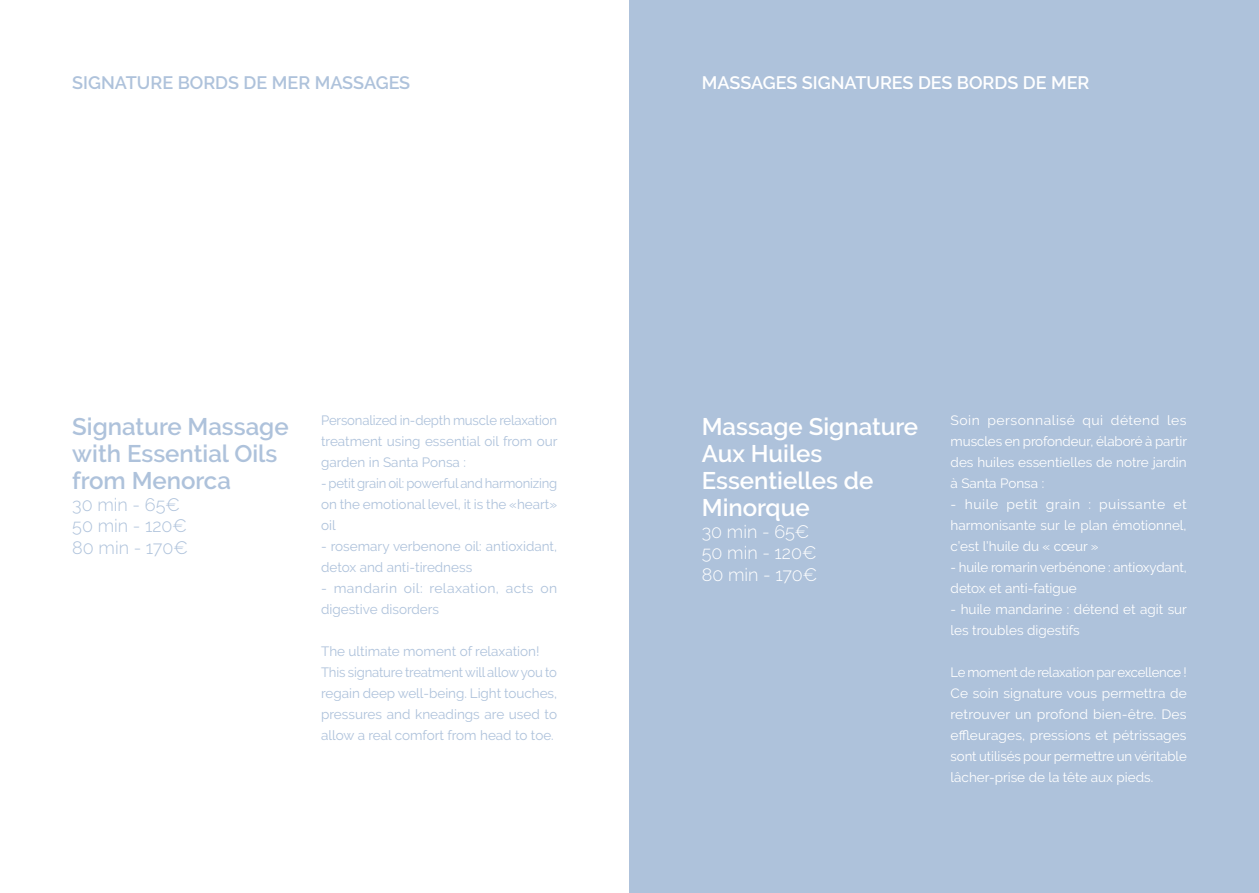
<style>
.page{position:relative;width:1259px;height:893px;background:#fff}
.page>*{position:absolute;margin:0;border:0;box-sizing:border-box;transform-origin:0 0}
.Style_de_paragraphe{font:600 24px/27px "Raleway";color:#fff}
.Style_de_paragraphe-2{font:600 24px/27px "Raleway";color:#aec2db}
.Style_de_paragraphe-3{font:600 18px "Raleway";color:#fff}
.Style_de_paragraphe-4{font:300 18px "Raleway";color:#aec2db}
.Style_de_paragraphe-5{font:300 18px "Raleway";color:#fff}
.Style_de_paragraphe-6{font:600 18px "Raleway";color:#aec2db}
.Style_de_paragraphe-7{font:13.5px/21px "Raleway";color:#fff;text-align:justify}
.Style_de_paragraphe-8{font:13.5px/21px "Raleway";color:#aec2db;text-align:justify}
.Style_de_paragraphe-9{font:13.5px/21px "Raleway";letter-spacing:.025em;color:#aec2db}
</style>
<div class="page">
<div style="left:629px;top:0;width:630px;height:893px;background:#aec2db"></div>
<p class="Style_de_paragraphe-6" style="left:72px;top:73px;width:339px">SIGNATURE BORDS DE MER MASSAGES</p>
<p class="Style_de_paragraphe-2" style="left:72px;top:413px;width:218px">Signature Massage</p>
<p class="Style_de_paragraphe-2" style="left:72px;top:440px;width:206px">with Essential Oils from Menorca</p>
<p class="Style_de_paragraphe-4" style="left:72px;top:494px;width:109px">30 min - 65€</p>
<p class="Style_de_paragraphe-4" style="left:72px;top:516px;width:116px">50 min - 120€</p>
<p class="Style_de_paragraphe-4" style="left:72px;top:537px;width:117px">80 min - 170€</p>
<p class="Style_de_paragraphe-8" style="left:321px;top:410px;width:238px">Personalized in-depth muscle relaxation treatment using essential oil from our garden in Santa Ponsa :</p>
<p class="Style_de_paragraphe-8" style="left:321px;top:473px;width:238px">- petit grain oil: powerful and harmonizing on the emotional level, it is the «heart» oil</p>
<p class="Style_de_paragraphe-8" style="left:321px;top:536px;width:237px">- rosemary verbenone oil: antioxidant, detox and anti-tiredness</p>
<p class="Style_de_paragraphe-9" style="left:321px;top:578px;width:237px">- mandarin oil: relaxation, acts on digestive disorders</p>
<p class="Style_de_paragraphe-8" style="left:321px;top:641px;width:220px">The ultimate moment of relaxation!</p>
<p class="Style_de_paragraphe-8" style="left:321px;top:662px;width:238px">This signature treatment will allow you to regain deep well-being. Light touches, pressures and kneadings are used to allow a real comfort from head to toe.</p>
<p class="Style_de_paragraphe-3" style="left:702px;top:73px;width:389px">MASSAGES SIGNATURES DES BORDS DE MER</p>
<p class="Style_de_paragraphe" style="left:702px;top:413px;width:218px">Massage Signature<br>Aux Huiles<br>Essentielles de<br>Minorque</p>
<p class="Style_de_paragraphe-5" style="left:702px;top:521px;width:109px">30 min - 65€</p>
<p class="Style_de_paragraphe-5" style="left:702px;top:543px;width:116px">50 min - 120€</p>
<p class="Style_de_paragraphe-5" style="left:702px;top:564px;width:117px">80 min - 170€</p>
<p class="Style_de_paragraphe-7" style="left:950px;top:410px;width:238px">Soin personnalisé qui détend les muscles en profondeur, élaboré à partir des huiles essentielles de notre jardin à Santa Ponsa :</p>
<p class="Style_de_paragraphe-7" style="left:950px;top:494px;width:237px">- huile petit grain : puissante et harmonisante sur le plan émotionnel, c’est l’huile du « cœur »</p>
<p class="Style_de_paragraphe-7" style="left:950px;top:557px;width:238px">- huile romarin verbénone : antioxydant, detox et anti-fatigue</p>
<p class="Style_de_paragraphe-7" style="left:950px;top:599px;width:238px">- huile mandarine : détend et agit sur les troubles digestifs</p>
<p class="Style_de_paragraphe-7" style="left:950px;top:662px;width:238px">Le moment de relaxation par excellence !<br>Ce soin signature vous permettra de retrouver un profond bien-être. Des effleurages, pressions et pétrissages sont utilisés pour permettre un véritable lâcher-prise de la tête aux pieds.</p>
</div>
